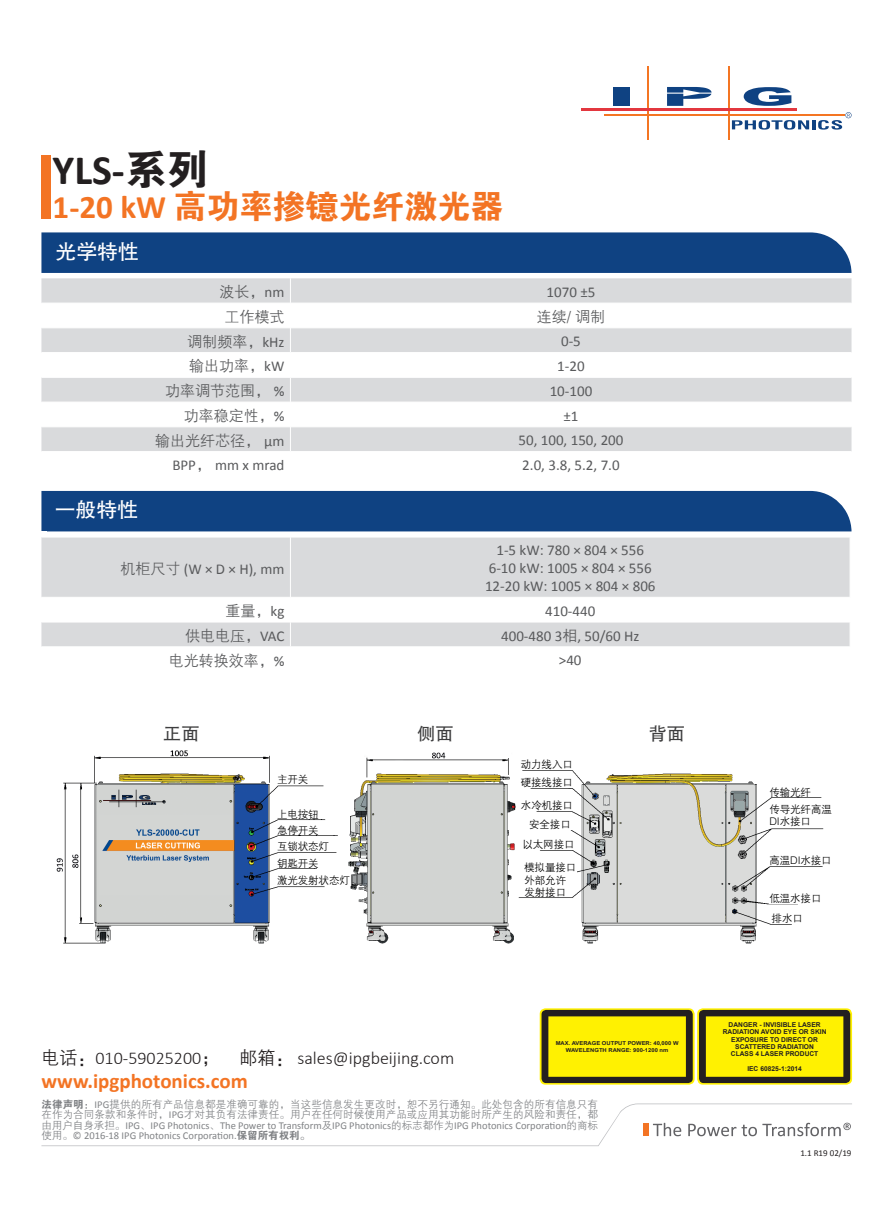
<style>
.page{position:relative;width:893px;height:1212px;background:#fff}
.page>*{position:absolute;margin:0;border:0;box-sizing:border-box;transform-origin:0 0}
.t1{font:700 42px "Calibri";color:#231f20}
.t2{font:33px "FZDHTJW GB1 0";color:#f37424}
.t3{font:700 21px "Calibri";color:#f37424}
.t4{font:21px "FZHTJW GB1 0";letter-spacing:-.01em;color:#fff}
.t5{font:300 18px "Calibri";color:#231f20}
.t6{font:18px "FZHTJW GB1 0";color:#3e3e3f}
.t7{font:15px/18px "Calibri";color:#58595b;text-align:center}
.t8{font:15px "FZZDXJW GB1 0";color:#58595b}
.t9{font:10.5px/10.5px "Calibri";color:#808285}
.t10{font:10.5px/10.5px "FZZDXJW GB1 0";letter-spacing:.01em;color:#808285}
.t11{font:10.5px/16.2px "FZZDXJW GB1 0";letter-spacing:-.01em;color:#000}
.t12{font:9px "Calibri";color:#231f20}
.t13{font:700 6.6px/7.4px "Arial";color:#231f20;text-align:center}
.t14{font:700 5.4px/6.6px "Arial";color:#231f20;text-align:center;scale:1.08 1}
.s1{font-family:"FZDHTJW GB1 0";font-weight:400}
.s2{font-family:"Calibri";font-weight:700}
.s3{font-family:"Calibri"}
.s4{font-family:"FZZDXJW GB1 0"}
.s5{font-family:"FZZDXJW GB1 0";font-weight:400}
.s6{font-family:"FZDHTJW GB1 0"}
</style>
<div class="page">
<svg style="left:744px;top:87px;width:47px;height:19px"></svg>
<hr style="left:648px;top:66px;width:1px;height:74px;background:#f47523">
<hr style="left:604px;top:115px;width:241px;height:1px;background:#f47523">
<hr style="left:728px;top:66px;width:1px;height:74px;background:#f47523">
<hr style="left:582px;top:108px;width:215px;height:3px;background:#e3373f">
<svg style="left:732px;top:112px;width:119px;height:18px"></svg>
<div style="left:613px;top:87px;width:17px;height:6px;background:#0f4282"></div>
<div style="left:613px;top:94px;width:17px;height:12px;background:#0f4282"></div>
<svg style="left:667px;top:87px;width:45px;height:19px"></svg>
<svg style="left:41px;top:1103px;width:811px;height:43px"></svg>
<div style="left:41px;top:156px;width:9px;height:63px;background:#f37424"></div>
<div style="left:41px;top:491px;width:810px;height:41px;background:#0f4282"></div>
<svg style="left:41px;top:232px;width:810px;height:219px"></svg>
<hr style="left:290px;top:303px;width:561px;height:1px;background:#fff">
<svg style="left:41px;top:538px;width:809px;height:108px;fill:#d9dadc"></svg>
<hr style="left:290px;top:537px;width:1px;height:60px;background:#fff">
<hr style="left:41px;top:597px;width:249px;height:1px;background:#fff">
<hr style="left:290px;top:597px;width:560px;height:1px;background:#fff">
<hr style="left:41px;top:622px;width:249px;height:1px;background:#fff">
<hr style="left:290px;top:622px;width:560px;height:1px;background:#fff">
<svg style="left:290px;top:598px;width:1px;height:48px"></svg>
<img style="left:56px;top:750px;width:768px;height:194px">
<div style="left:277px;top:774px;width:53px;height:11px;background:#fff"></div>
<div style="left:521px;top:759px;width:52px;height:11px;background:#fff"></div>
<div style="left:769px;top:786px;width:53px;height:11px;background:#fff"></div>
<div style="left:769px;top:810px;width:55px;height:18px;background:#fff"></div>
<div style="left:769px;top:848px;width:55px;height:18px;background:#fff"></div>
<div style="left:769px;top:885px;width:55px;height:18px;background:#fff"></div>
<div style="left:772px;top:905px;width:54px;height:18px;background:#fff"></div>
<div style="left:521px;top:777px;width:52px;height:11px;background:#fff"></div>
<div style="left:521px;top:795px;width:52px;height:15px;background:#fff"></div>
<div style="left:521px;top:814px;width:53px;height:15px;background:#fff"></div>
<div style="left:522px;top:834px;width:53px;height:15px;background:#fff"></div>
<div style="left:524px;top:857px;width:53px;height:15px;background:#fff"></div>
<div style="left:514px;top:879px;width:58px;height:17px;background:#fff"></div>
<div style="left:278px;top:808px;width:53px;height:11px;background:#fff"></div>
<div style="left:278px;top:824px;width:60px;height:11px;background:#fff"></div>
<div style="left:278px;top:841px;width:60px;height:11px;background:#fff"></div>
<div style="left:278px;top:857px;width:60px;height:11px;background:#fff"></div>
<div style="left:278px;top:875px;width:60px;height:11px;background:#fff"></div>
<svg style="left:540px;top:1008px;width:155px;height:76px"></svg>
<svg style="left:541px;top:1010px;width:152px;height:73px;background:#c9be08"></svg>
<svg style="left:697px;top:1008px;width:155px;height:76px"></svg>
<svg style="left:699px;top:1010px;width:151px;height:73px;background:#c9bd08"></svg>
<h1 class="t1" style="left:53px;top:143px;width:158px">YLS-<span class="s1">系列</span></h1>
<h2 class="t2" style="left:53px;top:189px;width:452px"><span class="s2">1-20 kW</span> 高功率掺镱光纤激光器</h2>
<h3 class="t4" style="left:56px;top:240px;width:85px">光学特性</h3>
<h3 class="t4" style="left:55px;top:498px;width:85px">一般特性</h3>
<p class="t8" style="left:220px;top:284px;width:66px">波长，<span class="s3">nm</span></p>
<p class="t7" style="left:546px;top:283px;width:50px">1070 ±5</p>
<p class="t8" style="left:224px;top:309px;width:61px">工作模式</p>
<p class="t8" style="left:537px;top:309px;width:70px">连续/ 调制</p>
<p class="t8" style="left:187px;top:333px;width:99px">调制频率，<span class="s3">kHz</span></p>
<p class="t7" style="left:561px;top:332px;width:21px">0-5</p>
<p class="t8" style="left:189px;top:358px;width:97px">输出功率，<span class="s3">kW</span></p>
<p class="t7" style="left:557px;top:357px;width:29px">1-20</p>
<p class="t8" style="left:165px;top:383px;width:121px">功率调节范围， <span class="s3">%</span></p>
<p class="t7" style="left:550px;top:382px;width:44px">10-100</p>
<p class="t8" style="left:184px;top:408px;width:102px">功率稳定性，<span class="s3">%</span></p>
<p class="t7" style="left:563px;top:407px;width:17px">±1</p>
<p class="t8" style="left:155px;top:432px;width:131px">输出光纤芯径， <span class="s3">µm</span></p>
<p class="t7" style="left:518px;top:431px;width:107px">50, 100, 150, 200</p>
<p class="t7" style="left:172px;top:456px;width:114px">BPP<span class="s4">，</span> mm x mrad</p>
<p class="t7" style="left:522px;top:456px;width:99px">2.0, 3.8, 5.2, 7.0</p>
<p class="t7" style="left:120px;top:560px;width:166px"><span class="s4">机柜尺寸</span> (W × D × H), mm</p>
<p class="t7" style="left:485px;top:541px;width:172px">1-5 kW: 780 × 804 × 556<br>6-10 kW: 1005 × 804 × 556<br>12-20 kW: 1005 × 804 × 806</p>
<p class="t8" style="left:226px;top:603px;width:60px">重量，<span class="s3">kg</span></p>
<p class="t7" style="left:545px;top:602px;width:52px">410-440</p>
<p class="t8" style="left:185px;top:627px;width:101px">供电电压，<span class="s3">VAC</span></p>
<p class="t7" style="left:501px;top:627px;width:140px">400-480 3<span class="s4">相</span>, 50/60 Hz</p>
<p class="t8" style="left:169px;top:652px;width:117px">电光转换效率，<span class="s3">%</span></p>
<p class="t7" style="left:559px;top:651px;width:24px">&gt;40</p>
<p class="t6" style="left:163px;top:724px;width:37px">正面</p>
<p class="t6" style="left:417px;top:724px;width:37px">侧面</p>
<p class="t6" style="left:649px;top:724px;width:37px">背面</p>
<p class="t11" style="left:277px;top:772px;width:33px">主开关</p>
<p class="t11" style="left:521px;top:757px;width:54px">动力线入口</p>
<p class="t11" style="left:521px;top:772px;width:54px;line-height:22.4px">硬接线接口水冷机接口</p>
<p class="t11" style="left:522px;top:814px;width:54px;line-height:20.2px;text-align:center">安全接口以太网接口</p>
<p class="t11" style="left:524px;top:860px;width:54px;line-height:13.5px">模拟量接口外部允许</p>
<p class="t11" style="left:524px;top:885px;width:43px">发射接口</p>
<p class="t11" style="left:277px;top:806px;width:54px">上电按钮急停开关互锁状态灯钥匙开关</p>
<p class="t11" style="left:277px;top:873px;width:74px">激光发射状态灯</p>
<p class="t11" style="left:769px;top:783px;width:64px;line-height:17.7px">传输光纤<br>传导光纤高温</p>
<p class="t11" style="left:769px;top:814px;width:43px">DI水接口</p>
<p class="t11" style="left:769px;top:853px;width:64px">高温DI水接口</p>
<p class="t11" style="left:769px;top:888px;width:54px;line-height:20.2px">低温水接口排水口</p>
<p class="t5" style="left:41px;top:1046px;width:414px"><span class="s5">电话：</span>010-59025200<span class="s5">； 邮箱：</span> sales@ipgbeijing.com</p>
<h3 class="t3" style="left:41px;top:1067px;width:208px">www.ipgphotonics.com</h3>
<p class="t14" style="left:556px;top:1040px;width:115px">MAX. AVERAGE OUTPUT POWER: 40,000 W<br>WAVELENGTH RANGE: 900-1200 nm</p>
<p class="t10" style="left:41px;top:1099px;width:558px"><span class="s6">法律声明：</span><span class="s3">IPG</span>提供的所有产品信息都是准确可靠的，当这些信息发生更改时，恕不另行通知。此处包含的所有信息只有在作为合同条款和条件时，<span class="s3">IPG</span>才对其负有法律责任。用户在任何时候使用产品或应用其功能时所产生的风险和责任，都</p>
<p class="t9" style="left:41px;top:1120px;width:558px"><span class="s4">由用户自身承担。</span>IPG<span class="s4">、</span>IPG Photonics<span class="s4">、</span>The Power to Transform<span class="s4">及</span>IPG Photonics<span class="s4">的标志都作为</span>IPG Photonics Corporation<span class="s4">的商标使用。</span>© 2016-18 IPG Photonics Corporation.<span class="s6">保留所有权利。</span></p>
<p class="t13" style="left:723px;top:1021px;width:105px">DANGER - INVISIBLE LASER<br>RADIATION AVOID EYE OR SKIN<br>EXPOSURE TO DIRECT OR<br>SCATTERED RADIATION<br>CLASS 4 LASER PRODUCT</p>
<p class="t13" style="left:747px;top:1065px;width:56px">IEC 60825-1:2014</p>
<p class="t12" style="left:800px;top:1147px;width:53px">1.1 R19 02/19</p>
</div>
